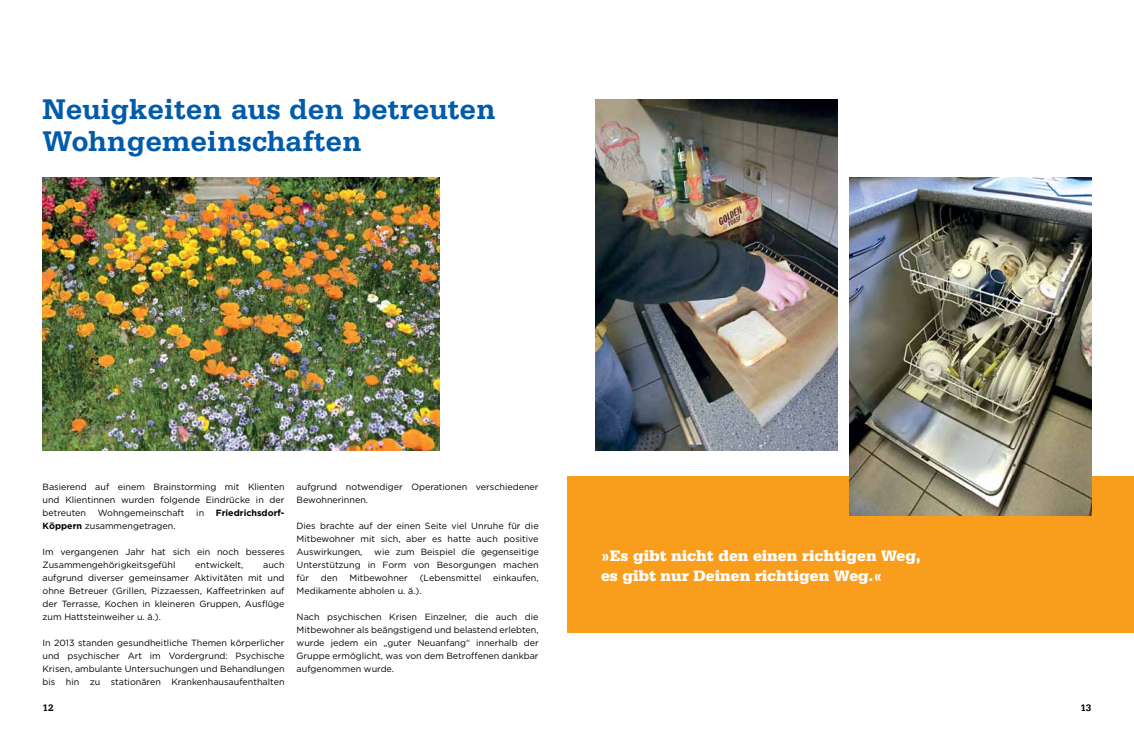
<style>
.page{position:relative;width:1134px;height:738px;background:#fff}
.page>*{position:absolute;margin:0;border:0;box-sizing:border-box;transform-origin:0 0}
.t1{font:700 30px/32px "Serifa Std";color:#005baa}
.t2{font:900 16px/20px "Serifa Std";color:#fff}
.t3{font:700 10px "Serifa Std";color:#000}
.t4{font:9px/13px "Gotham";color:#000;text-align:justify}
.t5{font:700 9px "Gotham";color:#000}
.s1{font-weight:700}
</style>
<div class="page">
<div style="left:567px;top:476px;width:567px;height:156px;background:#f99d1c"></div>
<img style="left:43px;top:177px;width:396px;height:273px">
<img style="left:595px;top:99px;width:242px;height:351px">
<img style="left:849px;top:177px;width:242px;height:338px">
<h1 class="t1" style="left:43px;top:93px;width:455px">Neuigkeiten aus den betreuten<br>Wohngemeinschaften</h1>
<p class="t4" style="left:43px;top:479px;width:244px">Basierend auf einem Brainstorming mit Klienten und Klientinnen wurden folgende Eindrücke in der betreuten</p>
<p class="t4" style="left:98px;top:505px;width:88px">Wohngemeinschaft</p>
<p class="t4" style="left:196px;top:505px;width:9px">in</p>
<p class="t5" style="left:216px;top:507px;width:70px">Friedrichsdorf-</p>
<p class="t4" style="left:43px;top:518px;width:135px"><span class="s1">Köppern</span> zusammengetragen.</p>
<p class="t4" style="left:43px;top:544px;width:244px">Im vergangenen Jahr hat sich ein noch besseres<br>Zusammengehörigkeitsgefühl</p>
<p class="t4" style="left:43px;top:557px;width:244px;text-indent:221px">auch aufgrund diverser gemeinsamer Aktivitäten mit und ohne Betreuer (Grillen, Pizzaessen, Kaffeetrinken auf der Terrasse, Kochen in kleineren Gruppen, Ausflüge zum Hattsteinweiher u. ä.).</p>
<p class="t4" style="left:43px;top:635px;width:244px">In 2013 standen gesundheitliche Themen körperlicher und psychischer Art im Vordergrund: Psychische Krisen, ambulante Untersuchungen und Behandlungen bis hin zu stationären Krankenhausaufenthalten</p>
<p class="t4" style="left:195px;top:557px;width:50px">entwickelt,</p>
<p class="t4" style="left:297px;top:479px;width:244px">aufgrund notwendiger Operationen verschiedener<br>Bewohnerinnen.</p>
<p class="t4" style="left:297px;top:518px;width:244px">Dies brachte auf der einen Seite viel Unruhe für die Mitbewohner mit sich, aber es hatte auch positive Auswirkungen,</p>
<p class="t4" style="left:297px;top:544px;width:244px;text-indent:78px">wie zum Beispiel die gegenseitige Unterstützung in Form von Besorgungen machen für</p>
<p class="t4" style="left:321px;top:570px;width:18px">den</p>
<p class="t4" style="left:350px;top:570px;width:60px">Mitbewohner</p>
<p class="t4" style="left:420px;top:570px;width:63px">(Lebensmittel</p>
<p class="t4" style="left:493px;top:570px;width:47px">einkaufen,</p>
<p class="t4" style="left:297px;top:583px;width:127px">Medikamente abholen u. ä.).</p>
<p class="t4" style="left:297px;top:609px;width:244px">Nach psychischen Krisen Einzelner, die auch die Mitbewohner als beängstigend und belastend erlebten, wurde jedem ein „guter Neuanfang“ innerhalb der Gruppe ermöglicht, was von dem Betroffenen dankbar aufgenommen wurde.</p>
<h2 class="t2" style="left:601px;top:545px;width:321px">»Es gibt nicht den einen richtigen Weg, es gibt nur Deinen richtigen Weg.«</h2>
<p class="t3" style="left:43px;top:701px;width:13px">12</p>
<p class="t3" style="left:1080px;top:701px;width:13px">13</p>
</div>
